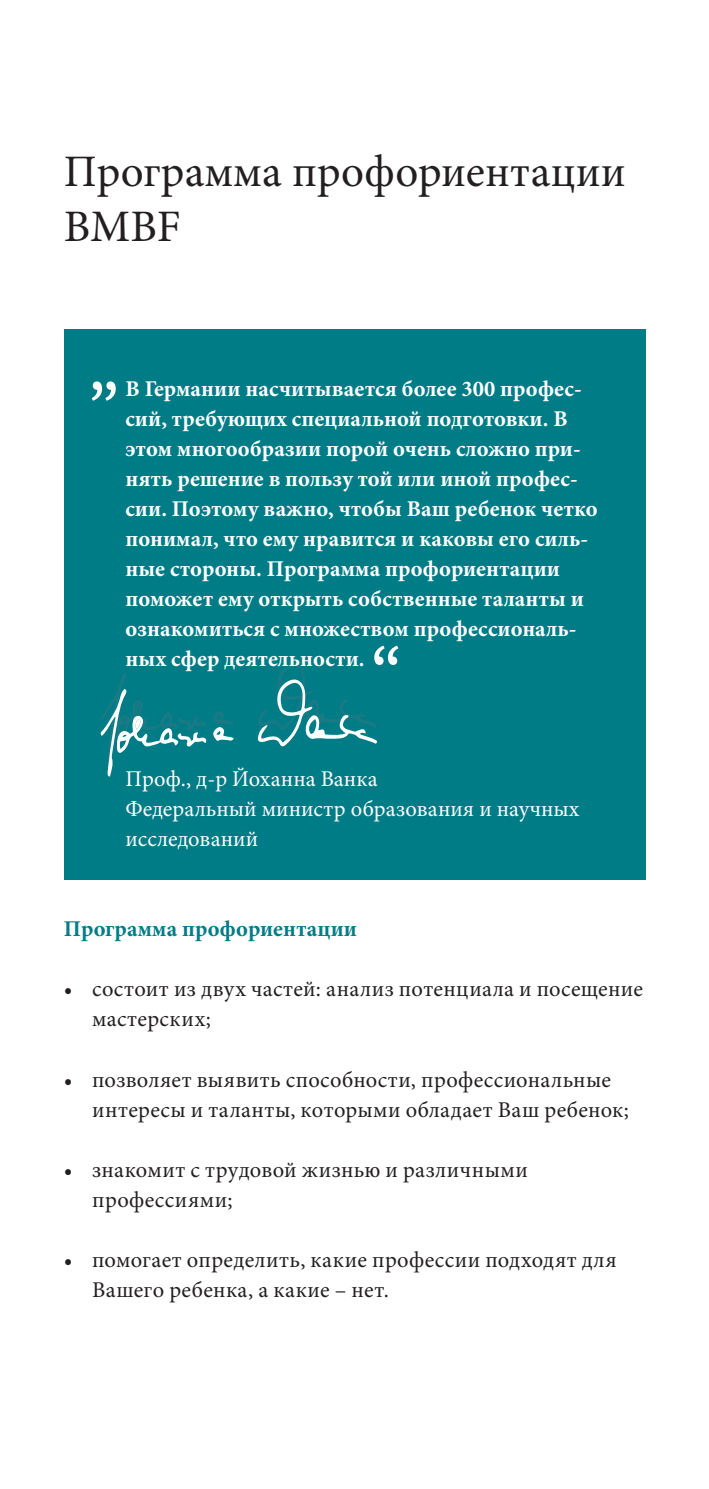
<style>
.page{position:relative;width:709px;height:1489px;background:#fff}
.page>*{position:absolute;margin:0;border:0;box-sizing:border-box;transform-origin:0 0}
.t1{font:80px "Bundes Sans";color:#fff}
.t2{font:45px/55px "Minion Pro";color:#231f20}
.t3{font:700 22.5px/30px "Minion Pro";color:#fff}
.t4{font:22.5px/30px "Minion Pro";letter-spacing:.02em;color:#231f20}
.t5{font:22.5px/30px "Minion Pro";color:#fff}
.t6{font:700 22.5px "Minion Pro";color:#007c87}
</style>
<div class="page">
<div style="left:64px;top:329px;width:581px;height:550px;background:#007c87"></div>
<svg style="left:257px;top:664px;width:120px;height:82px"></svg>
<svg style="left:100px;top:673px;width:134px;height:103px"></svg>
<h2 class="t2" style="left:64px;top:144px;width:563px">Программа профориентации<br>BMBF</h2>
<h1 class="t1" style="left:89px;top:313px;width:33px">„</h1>
<p class="t3" style="left:125px;top:373px;width:458px">В Германии насчитывается более 300 профес-</p>
<p class="t3" style="left:125px;top:433px;width:457px">этом многообразии порой очень сложно при-</p>
<p class="t3" style="left:125px;top:403px;width:444px">сий, требующих специальной подготовки. В</p>
<p class="t3" style="left:125px;top:463px;width:473px">нять решение в пользу той или иной профес&shy;сии. Поэтому важно, чтобы Ваш ребенок четко</p>
<p class="t3" style="left:125px;top:553px;width:460px">ные стороны. Программа профориентации поможет ему открыть собственные таланты и</p>
<h1 class="t1" style="left:370px;top:625px;width:33px">“</h1>
<p class="t3" style="left:125px;top:523px;width:464px">понимал, что ему нравится и каковы его силь-</p>
<p class="t3" style="left:125px;top:613px;width:452px">ознакомиться с множеством профессиональ-</p>
<p class="t3" style="left:125px;top:643px;width:241px">ных сфер деятельности.</p>
<p class="t5" style="left:125px;top:764px;width:455px">Проф., д-р Йоханна Ванка<br>Федеральный министр образования и научных исследований</p>
<h3 class="t6" style="left:64px;top:913px;width:295px">Программа профориентации</h3>
<p class="t4" style="left:92px;top:974px;width:552px;text-indent:-28px">• состоит из двух частей: анализ потенциала и посещение мастерских;</p>
<p class="t4" style="left:92px;top:1064px;width:538px;text-indent:-28px">• позволяет выявить способности, профессиональные интересы и таланты, которыми обладает Ваш ребенок;</p>
<p class="t4" style="left:92px;top:1154px;width:437px;text-indent:-28px">• знакомит с трудовой жизнью и различными профессиями;</p>
<p class="t4" style="left:92px;top:1244px;width:526px;text-indent:-28px">• помогает определить, какие профессии подходят для<br>Вашего ребенка, а какие – нет.</p>
</div>
